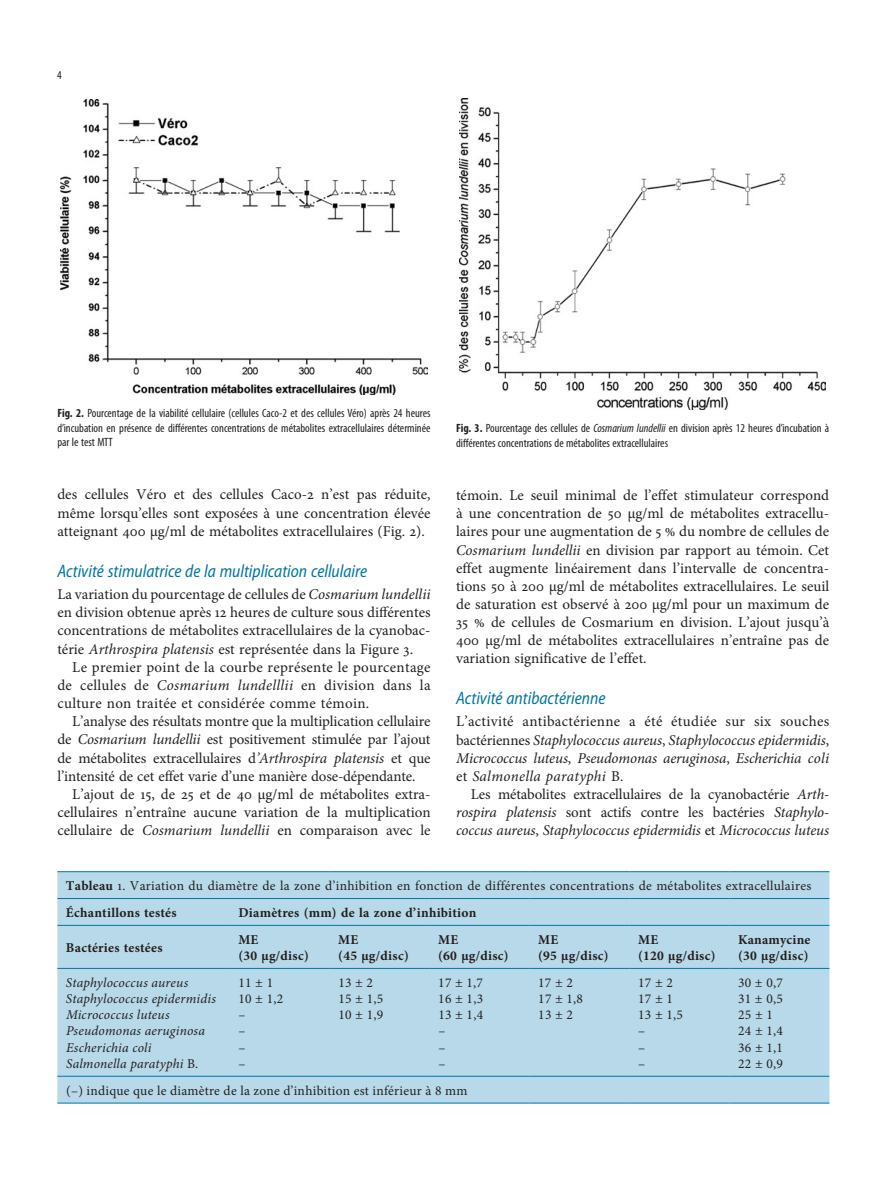
<style>
.page{position:relative;width:893px;height:1187px;background:#fff}
.page>*{position:absolute;margin:0;border:0;box-sizing:border-box;transform-origin:0 0}
.t1{font:italic semi-condensed 18px "Myriad Pro";color:#0076a3;scale:.94 1}
.t2{font:15px/18.1px "Minion Pro";color:#231f20;text-align:justify}
.t3{font:italic 15px/18.1px "Minion Pro";letter-spacing:-.01em;color:#231f20;text-align:justify}
.t4{font:13.5px/26.8px "Minion Pro";letter-spacing:.02em;color:#231f20}
.t5{font:700 13.5px/16.2px "Minion Pro";letter-spacing:.02em;color:#231f20}
.t6{font:italic 13.5px "Minion Pro";letter-spacing:.015em;color:#231f20}
.t7{font:condensed 12px/14.4px "Myriad Pro";color:#231f20;text-align:justify}
.s1{font-weight:700}
.s2{font-style:italic}
.s3{font-style:normal}
</style>
<div class="page">
<img style="left:61px;top:100px;width:366px;height:294px">
<img style="left:460px;top:98px;width:365px;height:311px">
<div style="left:57px;top:872px;width:772px;height:230px;background:#b8d9e9"></div>
<hr style="left:57px;top:871px;width:173px;height:1px;background:#0076a3">
<hr style="left:230px;top:871px;width:100px;height:1px;background:#0076a3">
<hr style="left:330px;top:871px;width:100px;height:1px;background:#0076a3">
<hr style="left:430px;top:871px;width:100px;height:1px;background:#0076a3">
<hr style="left:530px;top:871px;width:100px;height:1px;background:#0076a3">
<hr style="left:630px;top:871px;width:99px;height:1px;background:#0076a3">
<hr style="left:729px;top:871px;width:100px;height:1px;background:#0076a3">
<hr style="left:57px;top:898px;width:173px;height:1px;background:#0076a3">
<hr style="left:230px;top:898px;width:100px;height:1px;background:#0076a3">
<hr style="left:330px;top:898px;width:100px;height:1px;background:#0076a3">
<hr style="left:430px;top:898px;width:100px;height:1px;background:#0076a3">
<hr style="left:530px;top:898px;width:100px;height:1px;background:#0076a3">
<hr style="left:630px;top:898px;width:99px;height:1px;background:#0076a3">
<hr style="left:729px;top:898px;width:100px;height:1px;background:#0076a3">
<hr style="left:57px;top:1075px;width:173px;height:1px;background:#0076a3">
<hr style="left:230px;top:1075px;width:100px;height:1px;background:#0076a3">
<hr style="left:330px;top:1075px;width:100px;height:1px;background:#0076a3">
<hr style="left:430px;top:1075px;width:100px;height:1px;background:#0076a3">
<hr style="left:530px;top:1075px;width:100px;height:1px;background:#0076a3">
<hr style="left:630px;top:1075px;width:99px;height:1px;background:#0076a3">
<hr style="left:729px;top:1075px;width:100px;height:1px;background:#0076a3">
<hr style="left:57px;top:1102px;width:173px;height:1px;background:#0076a3">
<hr style="left:230px;top:1102px;width:100px;height:1px;background:#0076a3">
<hr style="left:330px;top:1102px;width:100px;height:1px;background:#0076a3">
<hr style="left:430px;top:1102px;width:100px;height:1px;background:#0076a3">
<hr style="left:530px;top:1102px;width:100px;height:1px;background:#0076a3">
<hr style="left:630px;top:1102px;width:99px;height:1px;background:#0076a3">
<hr style="left:729px;top:1102px;width:100px;height:1px;background:#0076a3">
<hr style="left:57px;top:924px;width:173px;height:1px;background:#0076a3">
<hr style="left:230px;top:924px;width:100px;height:1px;background:#0076a3">
<hr style="left:330px;top:924px;width:100px;height:1px;background:#0076a3">
<hr style="left:430px;top:924px;width:100px;height:1px;background:#0076a3">
<hr style="left:530px;top:924px;width:100px;height:1px;background:#0076a3">
<hr style="left:630px;top:924px;width:99px;height:1px;background:#0076a3">
<hr style="left:729px;top:924px;width:100px;height:1px;background:#0076a3">
<hr style="left:57px;top:967px;width:173px;height:1px;background:#0076a3">
<hr style="left:230px;top:967px;width:100px;height:1px;background:#0076a3">
<hr style="left:330px;top:967px;width:100px;height:1px;background:#0076a3">
<hr style="left:430px;top:967px;width:100px;height:1px;background:#0076a3">
<hr style="left:530px;top:967px;width:100px;height:1px;background:#0076a3">
<hr style="left:630px;top:967px;width:99px;height:1px;background:#0076a3">
<hr style="left:729px;top:967px;width:100px;height:1px;background:#0076a3">
<p class="t7" style="left:57px;top:68px;width:6px">4</p>
<p class="t7" style="left:57px;top:406px;width:375px"><span class="s1">Fig. 2.</span> Pourcentage de la viabilité cellulaire (cellules Caco-2 et des cellules Véro) après 24 heures d’incubation en présence de différentes concentrations de métabolites extracellulaires déterminée par le test MTT</p>
<p class="t2" style="left:57px;top:485px;width:375px">des cellules Véro et des cellules Caco-2 n’est pas réduite, même lorsqu’elles sont exposées à une concentration élevée atteignant 400 µg/ml de métabolites extracellulaires (Fig. 2).</p>
<p class="t1" style="left:57px;top:561px;width:331px">Activité stimulatrice de la multiplication cellulaire</p>
<p class="t2" style="left:57px;top:585px;width:375px">La variation du pourcentage de cellules de <span class="s2">Cosmarium lundellii </span>en division obtenue après 12 heures de culture sous différentes concentrations de métabolites extracellulaires de la cyanobac&shy;térie <span class="s2">Arthrospira platensis</span> est représentée dans la Figure 3.</p>
<p class="t2" style="left:57px;top:658px;width:375px;text-indent:15px">Le premier point de la courbe représente le pourcentage de cellules de <span class="s2">Cosmarium lundelllii</span> en division dans la culture non traitée et considérée comme témoin.</p>
<p class="t2" style="left:57px;top:712px;width:375px;text-indent:15px">L’analyse des résultats montre que la multiplication cellulaire de <span class="s2">Cosmarium lundellii</span> est positivement stimulée par l’ajout de métabolites extracellulaires d<span class="s2">’Arthrospira platensis</span> et que l’intensité de cet effet varie d’une manière dose-dépendante.</p>
<p class="t2" style="left:57px;top:785px;width:375px;text-indent:15px">L’ajout de 15, de 25 et de 40 µg/ml de métabolites extra&shy;cellulaires n’entraîne aucune variation de la multiplication cellulaire de <span class="s2">Cosmarium lundellii</span> en comparaison avec le</p>
<p class="t7" style="left:456px;top:421px;width:375px"><span class="s1">Fig. 3.</span> Pourcentage des cellules de <span class="s2">Cosmarium lundellii</span> en division après 12 heures d’incubation à différentes concentrations de métabolites extracellulaires</p>
<p class="t2" style="left:456px;top:486px;width:375px">témoin. Le seuil minimal de l’effet stimulateur correspond à une concentration de 50 µg/ml de métabolites extracellu&shy;laires pour une augmentation de 5 % du nombre de cellules de <span class="s2">Cosmarium lundellii</span> en division par rapport au témoin. Cet effet augmente linéairement dans l’intervalle de concentra&shy;tions 50 à 200 µg/ml de métabolites extracellulaires. Le seuil de saturation est observé à 200 µg/ml pour un maximum de 35 % de cellules de Cosmarium en division. L’ajout jusqu’à 400 µg/ml de métabolites extracellulaires n’entraîne pas de variation significative de l’effet.</p>
<p class="t1" style="left:456px;top:688px;width:161px">Activité antibactérienne</p>
<p class="t3" style="left:456px;top:712px;width:375px"><span class="s3">L’activité antibactérienne a été étudiée sur six souches bactériennes</span> Staphylococcus aureus<span class="s3">,</span> Staphylococcus epidermidis<span class="s3">, </span>Micrococcus luteus<span class="s3">,</span> Pseudomonas aeruginosa<span class="s3">,</span> Escherichia coli <span class="s3">et</span> Salmonella paratyphi <span class="s3">B.</span></p>
<p class="t3" style="left:456px;top:785px;width:375px;text-indent:15px"><span class="s3">Les métabolites extracellulaires de la cyanobactérie</span> Arth&shy;rospira platensis <span class="s3">sont actifs contre les bactéries</span> Staphylo&shy;coccus aureus<span class="s3">,</span> Staphylococcus epidermidis <span class="s3">et</span> Micrococcus luteus</p>
<p class="t4" style="left:66px;top:872px;width:747px"><span class="s1">Tableau</span> 1. Variation du diamètre de la zone d’inhibition en fonction de différentes concentrations de métabolites extracellulaires<br><span class="s1">Échantillons testés</span></p>
<p class="t5" style="left:238px;top:904px;width:240px">Diamètres (mm) de la zone d’inhibition</p>
<p class="t5" style="left:66px;top:939px;width:98px">Bactéries testées</p>
<p class="t5" style="left:238px;top:931px;width:72px">ME<br>(30 µg/disc)</p>
<p class="t5" style="left:338px;top:931px;width:72px">ME<br>(45 µg/disc)</p>
<p class="t5" style="left:438px;top:931px;width:72px">ME<br>(60 µg/disc)</p>
<p class="t5" style="left:538px;top:931px;width:72px">ME<br>(95 µg/disc)</p>
<p class="t5" style="left:638px;top:931px;width:79px">ME<br>(120 µg/disc)</p>
<p class="t5" style="left:738px;top:931px;width:74px">Kanamycine (30 µg/disc)</p>
<p class="t6" style="left:66px;top:973px;width:124px">Staphylococcus aureus</p>
<p class="t4" style="left:238px;top:968px;width:36px">11 ± 1</p>
<p class="t4" style="left:338px;top:968px;width:36px">13 ± 2</p>
<p class="t4" style="left:438px;top:968px;width:46px">17 ± 1,7</p>
<p class="t4" style="left:538px;top:968px;width:36px">17 ± 2</p>
<p class="t4" style="left:638px;top:968px;width:36px">17 ± 2</p>
<p class="t4" style="left:738px;top:968px;width:46px">30 ± 0,7</p>
<p class="t6" style="left:66px;top:989px;width:152px">Staphylococcus epidermidis</p>
<p class="t4" style="left:238px;top:985px;width:46px">10 ± 1,2</p>
<p class="t4" style="left:338px;top:985px;width:46px">15 ± 1,5</p>
<p class="t4" style="left:438px;top:985px;width:46px">16 ± 1,3</p>
<p class="t4" style="left:538px;top:985px;width:46px">17 ± 1,8</p>
<p class="t4" style="left:638px;top:985px;width:36px">17 ± 1</p>
<p class="t4" style="left:738px;top:985px;width:46px">31 ± 0,5</p>
<p class="t6" style="left:66px;top:1005px;width:105px">Micrococcus luteus</p>
<p class="t4" style="left:238px;top:1001px;width:9px">–</p>
<p class="t4" style="left:338px;top:1001px;width:46px">10 ± 1,9</p>
<p class="t4" style="left:438px;top:1001px;width:46px">13 ± 1,4</p>
<p class="t4" style="left:538px;top:1001px;width:36px">13 ± 2</p>
<p class="t4" style="left:638px;top:1001px;width:46px">13 ± 1,5</p>
<p class="t4" style="left:738px;top:1001px;width:36px">25 ± 1</p>
<p class="t6" style="left:66px;top:1021px;width:140px">Pseudomonas aeruginosa</p>
<p class="t4" style="left:239px;top:1017px;width:9px">–</p>
<p class="t4" style="left:438px;top:1017px;width:9px">–</p>
<p class="t4" style="left:638px;top:1017px;width:9px">–</p>
<p class="t4" style="left:738px;top:1017px;width:46px">24 ± 1,4</p>
<p class="t6" style="left:66px;top:1037px;width:87px">Escherichia coli</p>
<p class="t4" style="left:239px;top:1033px;width:9px">–</p>
<p class="t4" style="left:438px;top:1033px;width:9px">–</p>
<p class="t4" style="left:638px;top:1033px;width:9px">–</p>
<p class="t4" style="left:738px;top:1033px;width:46px">36 ± 1,1</p>
<p class="t6" style="left:66px;top:1054px;width:134px">Salmonella paratyphi <span class="s3">B.</span></p>
<p class="t4" style="left:239px;top:1049px;width:9px">–</p>
<p class="t4" style="left:438px;top:1049px;width:9px">–</p>
<p class="t4" style="left:638px;top:1049px;width:9px">–</p>
<p class="t4" style="left:738px;top:1049px;width:46px">22 ± 0,9</p>
<p class="t4" style="left:66px;top:1076px;width:403px">(–) indique que le diamètre de la zone d’inhibition est inférieur à 8 mm</p>
</div>
